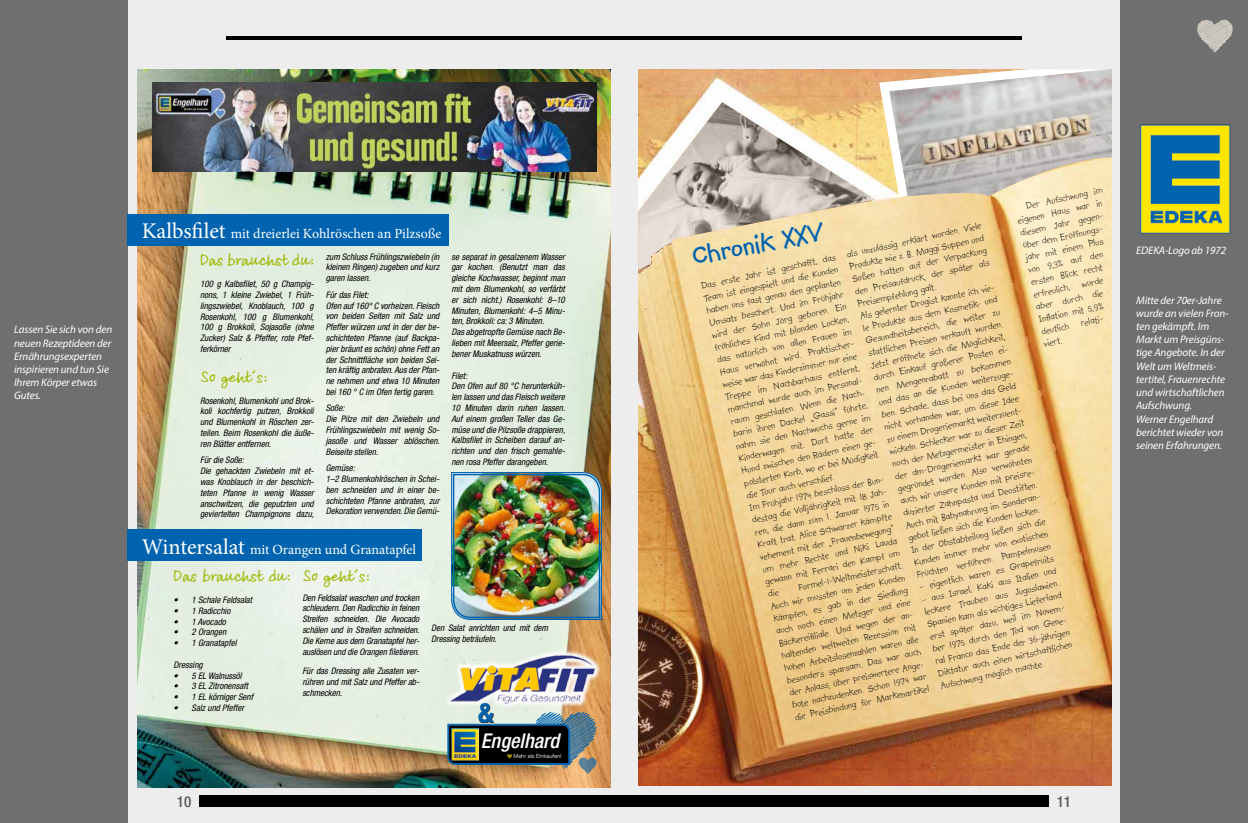
<style>
.page{position:relative;width:1248px;height:823px;background:#fff}
.page>*{position:absolute;margin:0;border:0;box-sizing:border-box;transform-origin:0 0}
.t1{font:700 30px "Kidprint";color:#0063af}
.t2{font:700 condensed 26.3px "Helvetica Neue LT Com";color:#0063af}
.t3{font:italic 500 condensed 20.3px "Helvetica Neue LT Com";color:#fff}
.t4{font:700 16px "Claudias Hand Pro";color:#a2ba0a}
.t5{font:500 condensed 15px "Helvetica Neue LT Com";color:#575756}
.t6{font:14px "Minion Pro";color:#fff}
.t7{font:italic 11px/13.2px "Myriad Pro";letter-spacing:-.01em;color:#fff}
.t8{font:10.5px/12.6px "Kidprint";color:#000}
.t9{font:italic condensed 9px/10.8px "Helvetica Neue LT Com";color:#000}
.t10{font:300 5.7px "Helvetica Neue LT Com";color:#fff}
.s1{font-size:22.4px}
</style>
<div class="page">
<div style="left:0;top:0;width:1247px;height:822px;background:#ededed"></div>
<div style="left:0;top:0;width:127px;height:822px;background:#706f6f"></div>
<div style="left:1120px;top:0;width:127px;height:822px;background:#706f6f"></div>
<div style="left:624px;top:795px;width:424px;height:11px;background:#000"></div>
<hr style="left:226px;top:36px;width:795px;height:4px;background:#000">
<img style="left:137px;top:69px;width:473px;height:717px">
<svg style="left:444px;top:648px;width:157px;height:60px"></svg>
<img style="left:447px;top:652px;width:149px;height:54px">
<img style="left:447px;top:711px;width:149px;height:62px">
<div style="left:479px;top:703px;width:15px;height:19px;background:#000;opacity:.75"></div>
<img style="left:152px;top:82px;width:444px;height:89px">
<div style="left:127px;top:529px;width:294px;height:31px;background:#0063af"></div>
<div style="left:127px;top:214px;width:322px;height:31px;background:#0063af"></div>
<img style="left:1140px;top:124px;width:90px;height:110px">
<img style="left:638px;top:270px;width:473px;height:515px">
<svg style="left:638px;top:69px;width:473px;height:201px"></svg>
<img style="left:451px;top:472px;width:151px;height:147px">
<svg style="left:1196px;top:19px;width:36px;height:33px"></svg>
<div style="left:199px;top:795px;width:425px;height:11px;background:#000"></div>
<p class="t7" style="left:14px;top:323px;width:100px">Lassen Sie sich von den neuen Rezeptideen der<br>Ernährungsexperten inspirieren und tun Sie<br>Ihrem Körper etwas<br>Gutes.</p>
<h3 class="t6" style="left:142px;top:224px;width:301px"><span class="s1">Kalbsfilet</span> mit dreierlei Kohlröschen an Pilzsoße</h3>
<h3 class="t4" style="left:200px;top:250px;width:115px">Das brauchst du:</h3>
<p class="t9" style="left:200px;top:278px;width:115px;text-align:justify">100 g Kalbsfilet, 50 g Champig&shy;nons, 1 kleine Zwiebel, 1 Früh&shy;lingszwiebel, Knoblauch, 100 g Rosenkohl, 100 g Blumenkohl, 100 g Brokkoli, Sojasoße (ohne Zucker) Salz &amp; Pfeffer, rote Pfef&shy;ferkörner</p>
<h3 class="t4" style="left:200px;top:367px;width:68px">So geht´s:</h3>
<p class="t9" style="left:200px;top:394px;width:115px;text-align:justify">Rosenkohl, Blumenkohl und Brok&shy;koli kochfertig putzen, Brokkoli und Blumenkohl in Röschen zer&shy;teilen. Beim Rosenkohl die äuße&shy;ren Blätter entfernen.</p>
<p class="t9" style="left:200px;top:454px;width:115px">Für die Soße:<br>Die gehackten Zwiebeln mit et&shy;was Knoblauch in der beschich&shy;teten Pfanne in wenig Wasser anschwitzen, die geputzten und geviertelten Champignons dazu,</p>
<p class="t9" style="left:326px;top:251px;width:115px;text-align:justify">zum Schluss Frühlingszwiebeln (in kleinen Ringen) zugeben und kurz garen lassen.</p>
<p class="t9" style="left:326px;top:289px;width:115px">Für das Filet:<br>Ofen auf 160° C vorheizen. Fleisch von beiden Seiten mit Salz und<br>Pfeffer würzen und in der der be&shy;schichteten Pfanne (auf Backpa&shy;pier bräunt es schön) ohne Fett an der Schnittfläche von beiden Sei&shy;ten kräftig anbraten. Aus der Pfan&shy;ne nehmen und etwa 10 Minuten bei 160 ° C im Ofen fertig garen.</p>
<p class="t9" style="left:326px;top:402px;width:115px">Soße:<br>Die Pilze mit den Zwiebeln und<br>Frühlingszwiebeln mit wenig So&shy;jasoße und Wasser ablöschen.<br>Beiseite stellen.</p>
<p class="t9" style="left:326px;top:462px;width:115px">Gemüse:<br>1–2 Blumenkohlröschen in Schei&shy;ben schneiden und in einer be&shy;schichteten Pfanne anbraten, zur<br>Dekoration verwenden. Die Gemü-</p>
<h3 class="t6" style="left:142px;top:539px;width:276px"><span class="s1">Wintersalat</span> mit Orangen und Granatapfel</h3>
<p class="t9" style="left:451px;top:251px;width:115px">se separat in gesalzenem Wasser gar kochen. (Benutzt man das gleiche Kochwasser, beginnt man mit dem Blumenkohl, so verfärbt er sich nicht.) Rosenkohl: 8–10<br>Minuten, Blumenkohl: 4–5 Minu&shy;ten, Brokkoli: ca: 3 Minuten.<br>Das abgetropfte Gemüse nach Be&shy;lieben mit Meersalz, Pfeffer gerie&shy;bener Muskatnuss würzen.</p>
<p class="t9" style="left:451px;top:369px;width:115px">Filet:<br>Den Ofen auf 80 °C herunterküh&shy;len lassen und das Fleisch weitere<br>10 Minuten darin ruhen lassen.<br>Auf einem großen Teller das Ge&shy;müse und die Pilzsoße drappieren,<br>Kalbsfilet in Scheiben darauf an&shy;richten und den frisch gemahle&shy;nen rosa Pfeffer darangeben.</p>
<h3 class="t4" style="left:173px;top:566px;width:118px">Das brauchst du:</h3>
<p class="t9" style="left:173px;top:594px;width:80px">• 1 Schale Feldsalat</p>
<p class="t9" style="left:173px;top:604px;width:58px">• 1 Radicchio</p>
<p class="t9" style="left:173px;top:615px;width:54px">• 1 Avocado</p>
<p class="t9" style="left:173px;top:626px;width:54px">• 2 Orangen</p>
<p class="t9" style="left:173px;top:637px;width:64px">• 1 Granatapfel</p>
<p class="t9" style="left:173px;top:658px;width:31px">Dressing</p>
<p class="t9" style="left:173px;top:669px;width:70px">• 5 EL Walnussöl</p>
<p class="t9" style="left:173px;top:680px;width:76px">• 3 EL Zitronensaft</p>
<p class="t9" style="left:173px;top:691px;width:81px">• 1 EL körniger Senf</p>
<p class="t9" style="left:173px;top:702px;width:72px">• Salz und Pfeffer</p>
<h3 class="t4" style="left:302px;top:566px;width:68px">So geht´s:</h3>
<p class="t9" style="left:302px;top:591px;width:119px;text-align:justify">Den Feldsalat waschen und trocken schleudern. Den Radicchio in feinen Streifen schneiden. Die Avocado schälen und in Streifen schneiden.<br>Die Kerne aus dem Granatapfel her&shy;auslösen und die Orangen filetieren.</p>
<p class="t9" style="left:302px;top:665px;width:118px;text-align:justify">Für das Dressing alle Zusaten ver&shy;rühren und mit Salz und Pfeffer ab&shy;schmecken.</p>
<p class="t9" style="left:431px;top:622px;width:118px">Den Salat anrichten und mit dem<br>Dressing beträufeln.</p>
<h2 class="t2" style="left:478px;top:696px;width:17px">&amp;</h2>
<h3 class="t3" style="left:481px;top:728px;width:80px">Engelhard</h3>
<p class="t10" style="left:513px;top:752px;width:49px">Mehr als Einkaufen!</p>
<p class="t8" style="left:1013px;top:202px;width:91px;text-indent:11px;rotate:-12deg">Der Aufschwung im eigenen Haus war in diesem Jahr gegen&shy;über dem Eröffnungs&shy;jahr mit einem Plus von 9,3% auf den ersten Blick recht erfreulich, wurde aber durch die<br>Infl ation mit 5,9% deutlich relati-<br>viert.</p>
<h1 class="t1" style="left:689px;top:240px;width:134px;rotate:-11deg">Chronik XXV</h1>
<p class="t8" style="left:845px;top:247px;width:141px;rotate:-12deg">als unzulässig erklärt worden. Viele Produkte wie z. B. Maggi Suppen und Soßen hatten auf der Verpackung den Preisaufdruck, der später als Preisempfehlung galt.<br>Als gelernter Drogist kannte ich vie&shy;le Produkte aus dem Kosmetik- und Gesundheitsbereich, die weiter zu stattlichen Preisen verkauft wurden.<br>Jetzt eröffnete sich die Möglichkeit, durch Einkauf größerer Posten ei&shy;nen Mengenrabatt zu bekommen und das an die Kunden weiterzuge&shy;ben. Schade, dass bei uns das Geld nicht vorhanden war, um diese Idee zu einem Drogeriemarkt weiterzuent&shy;wickeln. Schlecker war zu dieser Zeit noch der Metzgermeister in Ehingen, der dm-Drogeriemarkt war gerade gegründet worden. Also verwöhnten auch wir unsere Kunden mit preisre&shy;duzierter Zahnpasta und Deostiften.<br>Auch mit Babynahrung im Sonderan&shy;gebot ließen sich die Kunden locken.<br>In der Obstabteilung ließen sich die Kunden immer mehr von exotischen Früchten verführen. Pampelmusen</p>
<p class="t8" style="left:700px;top:279px;width:141px;rotate:-12deg">Das erste Jahr ist geschafft, das<br>Team ist eingespielt und die Kunden haben uns fast genau den geplanten<br>Umsatz beschert. Und im Frühjahr wird der Sohn Jörg geboren. Ein fröhliches Kind mit blonden Locken, das natürlich von allen Frauen im<br>Haus verwöhnt wird. Praktischer&shy;weise war das Kinderzimmer nur eine<br>Treppe im Nachbarhaus entfernt, manchmal wurde auch im Personal&shy;raum geschlafen. Wenn die Nach&shy;barin ihren Dackel „Gassi“ führte, nahm sie den Nachwuchs gerne im<br>Kinderwagen mit. Dort hatte der<br>Hund zwischen den Rädern einen ge&shy;polsterten Korb, wo er bei Müdigkeit die Tour auch verschlief.<br>Im Frühjahr 1974 beschloss der Bun&shy;destag die Volljährigkeit mit 18 Jah&shy;ren, die dann zum 1. Januar 1975 in<br>Kraft trat. Alice Schwarzer kämpfte vehement mit der „Frauenbewegung“ um mehr Rechte und Niki Lauda gewann mit Ferrari den Kampf um die</p>
<p class="t8" style="left:917px;top:580px;width:139px;rotate:-12deg">– eigentlich waren es Grapefruits</p>
<p class="t8" style="left:766px;top:587px;width:141px;text-indent:31px;rotate:-12deg">Formel-1-Weltmeisterschaft.<br>Auch wir mussten um jeden Kunden kämpfen, es gab in der Siedlung auch noch einen Metzger und eine Bäckereifi liale. Und wegen der an&shy;haltenden weltweiten Rezession mit hohen Arbeitslosenzahlen waren alle besonders sparsam. Das war auch der Anlass, über preiswertere Ange&shy;bote nachzudenken. Schon 1974 war die Preisbindung für Markenartikel</p>
<p class="t8" style="left:920px;top:592px;width:140px;rotate:-12deg">– aus Israel, Kaki aus Italien und leckere Trauben aus Jugoslawien.<br>Spanien kam als wichtiges Lieferland erst später dazu, weil im Novem&shy;ber 1975 durch den Tod von Gene&shy;ral Franco das Ende der 36-jährigen Diktatur auch einen wirtschaftlichen Aufschwung möglich machte.</p>
<h3 class="t5" style="left:177px;top:792px;width:16px">10</h3>
<h3 class="t5" style="left:1056px;top:792px;width:16px">11</h3>
<p class="t7" style="left:1136px;top:243px;width:91px">EDEKA-Logo ab 1972</p>
<p class="t7" style="left:1136px;top:293px;width:94px">Mitte der 70er-Jahre wurde an vielen Fron&shy;ten gekämpft. Im<br>Markt um Preisgüns&shy;tige Angebote. In der<br>Welt um Weltmeis&shy;tertitel, Frauenrechte und wirtschaftlichen<br>Aufschwung.<br>Werner Engelhard berichtet wieder von seinen Erfahrungen.</p>
</div>
